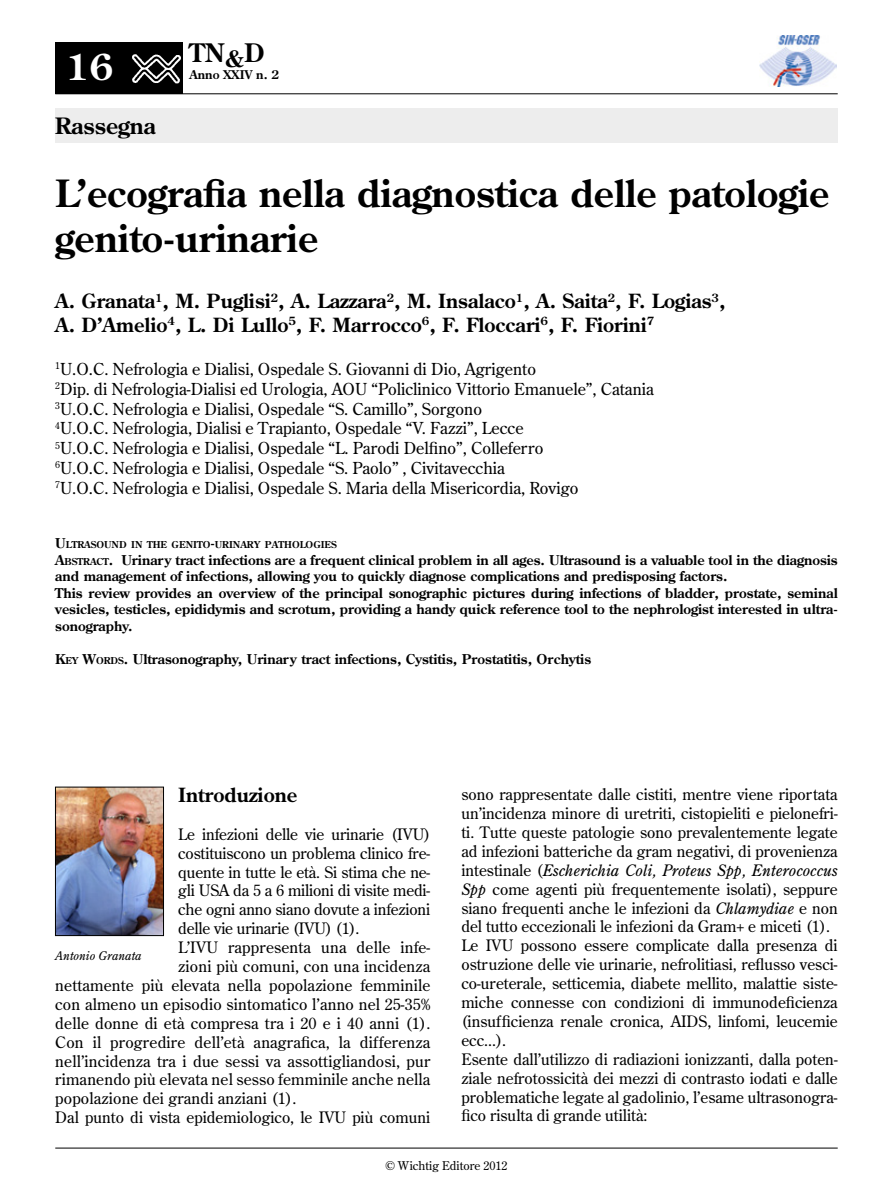
<style>
.page{position:relative;width:893px;height:1191px;background:#fff}
.page>*{position:absolute;margin:0;border:0;box-sizing:border-box;transform-origin:0 0}
.t1{font:700 37.5px/45px "Century Old Style Std";color:#000}
.t2{font:700 36px "Century Old Style Std";color:#fff}
.t3{font:700 25.5px "Century Old Style Std";color:#000}
.t4{font:700 22.5px "Century Old Style Std";color:#000}
.t5{font:700 19.5px/23.4px "Century Old Style Std";color:#000}
.t6{font:16.5px/19.8px "Century Old Style Std";color:#000}
.t7{font:15.75px/18.9px "Century Old Style Std";color:#000}
.t8{font:700 13.5px/16.5px "Century Old Style Std";color:#000}
.t9{font:12px "Century Old Style Std";color:#000}
.t10{font:italic 12px "Century Old Style Std";color:#000}
.t11{font:700 12px "Century Old Style Std";color:#000}
.t12{font:700 9.45px "Century Old Style Std";color:#000}
.s1{font-size:13.5px}
.s2{font-style:inherit}
.s3{font-size:9.45px}
.s4{font-style:italic}
</style>
<div class="page">
<img style="left:759px;top:35px;width:77px;height:52px">
<hr style="left:55px;top:93px;width:783px;height:1px;background:#000">
<div style="left:55px;top:43px;width:128px;height:51px;background:#000"></div>
<img style="left:132px;top:54px;width:49px;height:30px">
<hr style="left:55px;top:1147px;width:783px;height:1px;background:#000">
<div style="left:55px;top:108px;width:783px;height:34px;background:#ededed"></div>
<img style="left:57px;top:789px;width:105px;height:144px">
<div style="left:55px;top:787px;width:109px;height:148px;border:1px solid #000"></div>
<h2 class="t2" style="left:66px;top:44px;width:49px">16</h2>
<h3 class="t3" style="left:190px;top:36px;width:76px">TN<sub>&amp;</sub>D</h3>
<p class="t11" style="left:190px;top:67px;width:91px">Anno XXIV n. 2</p>
<h3 class="t4" style="left:55px;top:111px;width:102px">Rassegna</h3>
<h1 class="t1" style="left:55px;top:170px;width:776px">L’ecografia nella diagnostica delle patologie genito-urinarie</h1>
<p class="t5" style="left:55px;top:289px;width:672px">A. Granata<sup>1</sup>, M. Puglisi<sup>2</sup>, A. Lazzara<sup>2</sup>, M. Insalaco<sup>1</sup>, A. Saita<sup>2</sup>, F. Logias<sup>3</sup>,<br>A. D’Amelio<sup>4</sup>, L. Di Lullo<sup>5</sup>, F. Marrocco<sup>6</sup>, F. Floccari<sup>6</sup>, F. Fiorini<sup>7</sup></p>
<p class="t6" style="left:55px;top:359px;width:600px"><sup>1</sup>U.O.C. Nefrologia e Dialisi, Ospedale S. Giovanni di Dio, Agrigento<br><sup>2</sup>Dip. di Nefrologia-Dialisi ed Urologia, AOU “Policlinico Vittorio Emanuele”, Catania <sup>3</sup>U.O.C. Nefrologia e Dialisi, Ospedale “S. Camillo”, Sorgono<br><sup>4</sup>U.O.C. Nefrologia, Dialisi e Trapianto, Ospedale “V. Fazzi”, Lecce<br><sup>5</sup>U.O.C. Nefrologia e Dialisi, Ospedale “L. Parodi Delfino”, Colleferro<br><sup>6</sup>U.O.C. Nefrologia e Dialisi, Ospedale “S. Paolo” , Civitavecchia<br><sup>7</sup>U.O.C. Nefrologia e Dialisi, Ospedale S. Maria della Misericordia, Rovigo</p>
<p class="t12" style="left:55px;top:538px;width:283px"><span class="s1">U</span>LTRASOUND IN THE GENITO<span class="s1">-</span>URINARY PATHOLOGIES</p>
<p class="t8" style="left:55px;top:551px;width:784px"><span class="s2">A</span><span class="s3">BSTRACT</span><span class="s2">.</span> Urinary tract infections are a frequent clinical problem in all ages. Ultrasound is a valuable tool in the diagnosis and management of infections, allowing you to quickly diagnose complications and predisposing factors.<br>This review provides an overview of the principal sonographic pictures during infections of bladder, prostate, seminal vesicles, testicles, epididymis and scrotum, providing a handy quick reference tool to the nephrologist interested in ultra&shy;sonography.</p>
<p class="t8" style="left:55px;top:650px;width:537px"><span class="s2">K</span><span class="s3">EY</span> <span class="s2">W</span><span class="s3">ORDS</span><span class="s2">.</span> Ultrasonography, Urinary tract infections, Cystitis, Prostatitis, Orchytis</p>
<p class="t5" style="left:178px;top:782px;width:120px">Introduzione</p>
<p class="t7" style="left:178px;top:824px;width:254px">Le infezioni delle vie urinarie (IVU)</p>
<p class="t7" style="left:178px;top:843px;width:254px">costituiscono un problema clinico fre-</p>
<p class="t7" style="left:178px;top:862px;width:254px">quente in tutte le età. Si stima che ne-</p>
<p class="t7" style="left:178px;top:881px;width:254px">gli USA da 5 a 6 milioni di visite medi-</p>
<p class="t7" style="left:178px;top:900px;width:253px">che ogni anno siano dovute a infezioni</p>
<p class="t7" style="left:178px;top:918px;width:183px">delle vie urinarie (IVU) (1).</p>
<p class="t7" style="left:178px;top:937px;width:253px">L’IVU rappresenta una delle infe-</p>
<p class="t7" style="left:178px;top:956px;width:253px">zioni più comuni, con una incidenza</p>
<p class="t7" style="left:55px;top:975px;width:376px">nettamente più elevata nella popolazione femminile</p>
<p class="t7" style="left:55px;top:994px;width:376px">con almeno un episodio sintomatico l’anno nel 25-35%</p>
<p class="t7" style="left:55px;top:1013px;width:377px">delle donne di età compresa tra i 20 e i 40 anni (1).</p>
<p class="t7" style="left:55px;top:1032px;width:377px">Con il progredire dell’età anagrafica, la differenza</p>
<p class="t7" style="left:55px;top:1051px;width:376px">nell’incidenza tra i due sessi va assottigliandosi, pur</p>
<p class="t7" style="left:55px;top:1070px;width:377px">rimanendo più elevata nel sesso femminile anche nella</p>
<p class="t7" style="left:55px;top:1089px;width:243px">popolazione dei grandi anziani (1).</p>
<p class="t7" style="left:55px;top:1107px;width:377px">Dal punto di vista epidemiologico, le IVU più comuni</p>
<p class="t10" style="left:55px;top:948px;width:88px">Antonio Granata</p>
<p class="t7" style="left:461px;top:784px;width:378px">sono rappresentate dalle cistiti, mentre viene riportata un’incidenza minore di uretriti, cistopieliti e pielonefri&shy;ti. Tutte queste patologie sono prevalentemente legate ad infezioni batteriche da gram negativi, di provenienza intestinale (<span class="s4">Escherichia Coli, Proteus Spp, Enterococcus Spp</span> come agenti più frequentemente isolati), seppure siano frequenti anche le infezioni da <span class="s4">Chlamydiae</span> e non del tutto eccezionali le infezioni da Gram+ e miceti (1).<br>Le IVU possono essere complicate dalla presenza di ostruzione delle vie urinarie, nefrolitiasi, reflusso vesci&shy;co-ureterale, setticemia, diabete mellito, malattie siste&shy;miche connesse con condizioni di immunodeficienza (insufficienza renale cronica, AIDS, linfomi, leucemie ecc...).<br>Esente dall’utilizzo di radiazioni ionizzanti, dalla poten&shy;ziale nefrotossicità dei mezzi di contrasto iodati e dalle problematiche legate al gadolinio, l’esame ultrasonogra&shy;fico risulta di grande utilità:</p>
<p class="t9" style="left:385px;top:1158px;width:124px">© Wichtig Editore 2012</p>
</div>
